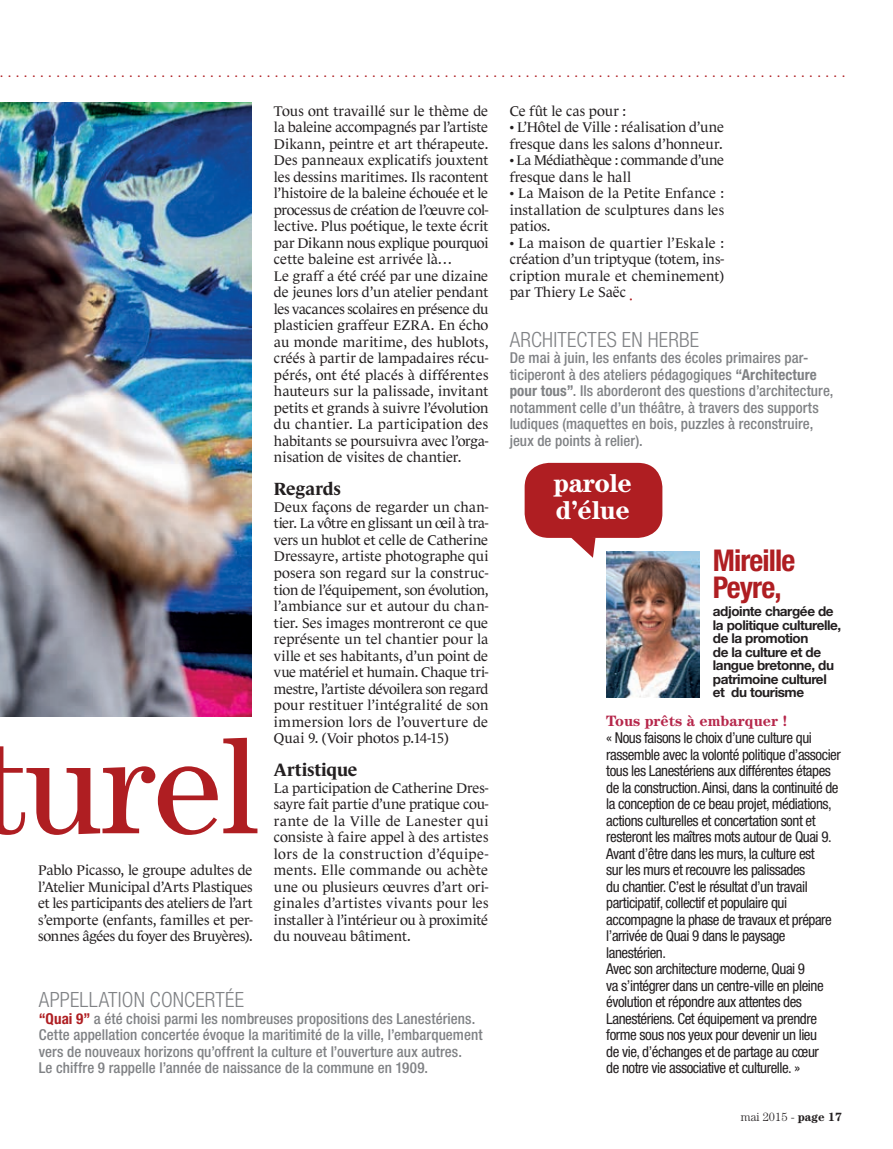
<style>
.page{position:relative;width:893px;height:1149px;background:#fff}
.page>*{position:absolute;margin:0;border:0;box-sizing:border-box;transform-origin:0 0}
.t1{font:138.75px "Century";letter-spacing:-.01em;color:#af1e22}
.t2{font:700 condensed 30px/27px "Helvetica Neue LT Std";letter-spacing:-.03em;color:#af1e22}
.t3{font:700 26.25px/27px "Century";letter-spacing:-.02em;color:#fff}
.t4{font:300 condensed 21px "Helvetica Neue LT Std";letter-spacing:.01em;color:#808285}
.t5{font:700 18px "Le Monde Journal";letter-spacing:-.005em;color:#231f20}
.t6{font:condensed 15px/16.5px "Helvetica Neue LT Std";letter-spacing:-.03em;color:#231f20}
.t7{font:500 condensed 15px/16.5px "Helvetica Neue LT Std";letter-spacing:.005em;color:#808285}
.t8{font:700 15px "Century";color:#b6274b}
.t9{font:14.25px/16.5px "Le Monde Journal";letter-spacing:-.005em;color:#231f20;text-align:justify}
.t10{font:700 13.5px/13.5px "Helvetica Neue LT Std";letter-spacing:-.03em;color:#231f20}
.t11{font:300 12px "Century";color:#231f20}
.s1{font-weight:700;color:#af1e22}
.s2{font-weight:700}
</style>
<div class="page">
<div style="left:525px;top:462px;width:137px;height:75px;background:#af1e22;border-radius:24px"></div>
<svg style="left:566px;top:537px;width:29px;height:20px"></svg>
<img style="left:606px;top:551px;width:94px;height:146px">
<img style="left:0;top:103px;width:251px;height:612px">
<h1 class="t1" style="left:-20px;top:704px;width:281px">turel</h1>
<p class="t9" style="left:38px;top:861px;width:216px">Pablo Picasso, le groupe adultes de l’Atelier Municipal d’Arts Plastiques et les participants des ateliers de l’art s’emporte (enfants, familles et per&shy;sonnes âgées du foyer des Bruyères).</p>
<p class="t9" style="left:274px;top:102px;width:216px;text-align:left">Tous ont travaillé sur le thème de la baleine accompagnés par l’artiste Dikann, peintre et art thérapeute.<br>Des panneaux explicatifs jouxtent les dessins maritimes. Ils racontent l’histoire de la baleine échouée et le processus de création de l’œuvre col&shy;lective. Plus poétique, le texte écrit par Dikann nous explique pourquoi cette baleine est arrivée là…<br>Le graff a été créé par une dizaine de jeunes lors d’un atelier pendant les vacances scolaires en présence du plasticien graffeur EZRA. En écho au monde maritime, des hublots, créés à partir de lampadaires récu&shy;pérés, ont été placés à différentes hauteurs sur la palissade, invitant petits et grands à suivre l’évolution du chantier. La participation des habitants se poursuivra avec l’orga&shy;nisation de visites de chantier.</p>
<p class="t5" style="left:274px;top:479px;width:69px">Regards</p>
<p class="t9" style="left:274px;top:498px;width:216px">Deux façons de regarder un chan&shy;tier. La vôtre en glissant un œil à tra&shy;vers un hublot et celle de Catherine Dressayre, artiste photographe qui posera son regard sur la construc&shy;tion de l’équipement, son évolution, l’ambiance sur et autour du chan&shy;tier. Ses images montreront ce que représente un tel chantier pour la ville et ses habitants, d’un point de vue matériel et humain. Chaque tri&shy;mestre, l’artiste dévoilera son regard pour restituer l’intégralité de son immersion lors de l’ouverture de Quai 9. (Voir photos p.14-15)</p>
<p class="t5" style="left:274px;top:759px;width:85px">Artistique</p>
<p class="t9" style="left:274px;top:779px;width:216px">La participation de Catherine Dres&shy;sayre fait partie d’une pratique cou&shy;rante de la Ville de Lanester qui consiste à faire appel à des artistes lors de la construction d’équipe&shy;ments. Elle commande ou achète une ou plusieurs œuvres d’art ori&shy;ginales d’artistes vivants pour les installer à l’intérieur ou à proximité du nouveau bâtiment.</p>
<h3 class="t4" style="left:39px;top:987px;width:207px">APPELLATION CONCERTÉE</h3>
<p class="t7" style="left:39px;top:1009px;width:445px"><span class="s1">“Quai 9”</span> a été choisi parmi les nombreuses propositions des Lanestériens.<br>Cette appellation concertée évoque la maritimité de la ville, l’embarquement vers de nouveaux horizons qu’offrent la culture et l’ouverture aux autres.<br>Le chiffre 9 rappelle l’année de naissance de la commune en 1909.</p>
<p class="t9" style="left:510px;top:102px;width:118px">Ce fût le cas pour :</p>
<p class="t9" style="left:510px;top:119px;width:216px">• L’Hôtel de Ville : réalisation d’une fresque dans les salons d’honneur.</p>
<p class="t9" style="left:510px;top:152px;width:216px">• La Médiathèque : commande d’une fresque dans le hall</p>
<p class="t9" style="left:510px;top:185px;width:216px">• La Maison de la Petite Enfance : installation de sculptures dans les patios.</p>
<p class="t9" style="left:510px;top:234px;width:216px">• La maison de quartier l’Eskale : création d’un triptyque (totem, ins&shy;cription murale et cheminement) par Thiery Le Saëc <sub>•</sub></p>
<h3 class="t4" style="left:510px;top:327px;width:191px">ARCHITECTES EN HERBE</h3>
<p class="t7" style="left:510px;top:349px;width:325px">De mai à juin, les enfants des écoles primaires par&shy;ticiperont à des ateliers pédagogiques <span class="s2">“Architecture pour tous”</span>. Ils aborderont des questions d’architecture, notamment celle d’un théâtre, à travers des supports ludiques (maquettes en bois, puzzles à reconstruire, jeux de points à relier).</p>
<h3 class="t3" style="left:554px;top:468px;width:80px">parole d’élue</h3>
<h2 class="t2" style="left:713px;top:546px;width:84px">Mireille<br>Peyre,</h2>
<p class="t10" style="left:713px;top:604px;width:130px">adjointe chargée de la politique culturelle, de la promotion<br>de la culture et de langue bretonne, du patrimoine culturel et du tourisme</p>
<p class="t8" style="left:606px;top:712px;width:183px">Tous prêts à embarquer !</p>
<p class="t6" style="left:606px;top:729px;width:236px">« Nous faisons le choix d’une culture qui rassemble avec la volonté politique d’associer tous les Lanestériens aux différentes étapes de la construction. Ainsi, dans la continuité de la conception de ce beau projet, médiations, actions culturelles et concertation sont et resteront les maîtres mots autour de Quai 9.<br>Avant d’être dans les murs, la culture est<br>sur les murs et recouvre les palissades<br>du chantier. C’est le résultat d’un travail participatif, collectif et populaire qui accompagne la phase de travaux et prépare l’arrivée de Quai 9 dans le paysage lanestérien.<br>Avec son architecture moderne, Quai 9<br>va s’intégrer dans un centre-ville en pleine évolution et répondre aux attentes des Lanestériens. Cet équipement va prendre forme sous nos yeux pour devenir un lieu<br>de vie, d’échanges et de partage au cœur<br>de notre vie associative et culturelle. »</p>
<p class="t11" style="left:741px;top:1109px;width:103px">mai 2015 - <span class="s2">page 17</span></p>
</div>
